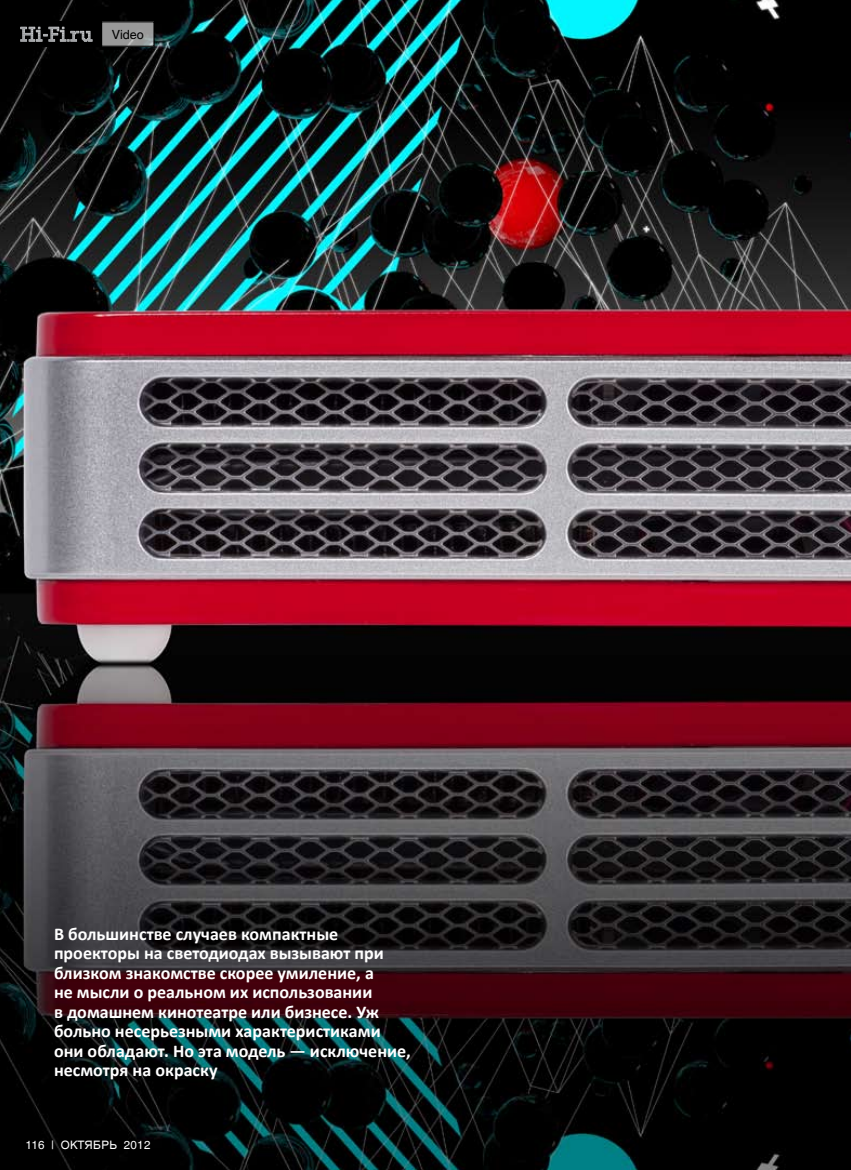
<style>
.page{position:relative;width:851px;height:1170px;background:#fff}
.page>*{position:absolute;margin:0;border:0;box-sizing:border-box;transform-origin:0 0}
.t1{font:700 18px/19.5px "Calibri";color:#fff}
.t2{font:12.6px "AG Helvetica Cyr Roman";color:#000}
.t3{font:11.55px "AG Helvetica";letter-spacing:.03em;color:#fff}
</style>
<div class="page">
<img style="left:0;top:0;width:850px;height:1169px">
<svg style="left:103px;top:23px;width:49px;height:22px"></svg>
<div style="left:0;top:21px;width:101px;height:26px;background:#000"></div>
<svg style="left:20px;top:27px;width:72px;height:15px"></svg>
<div style="left:101px;top:21px;width:53px;height:26px;border:1px solid #000"></div>
<p class="t2" style="left:112px;top:27px;width:34px">Video</p>
<p class="t1" style="left:54px;top:923px;width:358px">В большинстве случаев компактные проекторы на светодиодах вызывают при близком знакомстве скорее умиление, а<br>не мысли о реальном их использовании<br>в домашнем кинотеатре или бизнесе. Уж больно несерьезными характеристиками они обладают. Но эта модель — исключение, несмотря на окраску</p>
<p class="t3" style="left:26px;top:1138px;width:126px">116 | октябрь 2012</p>
</div>
